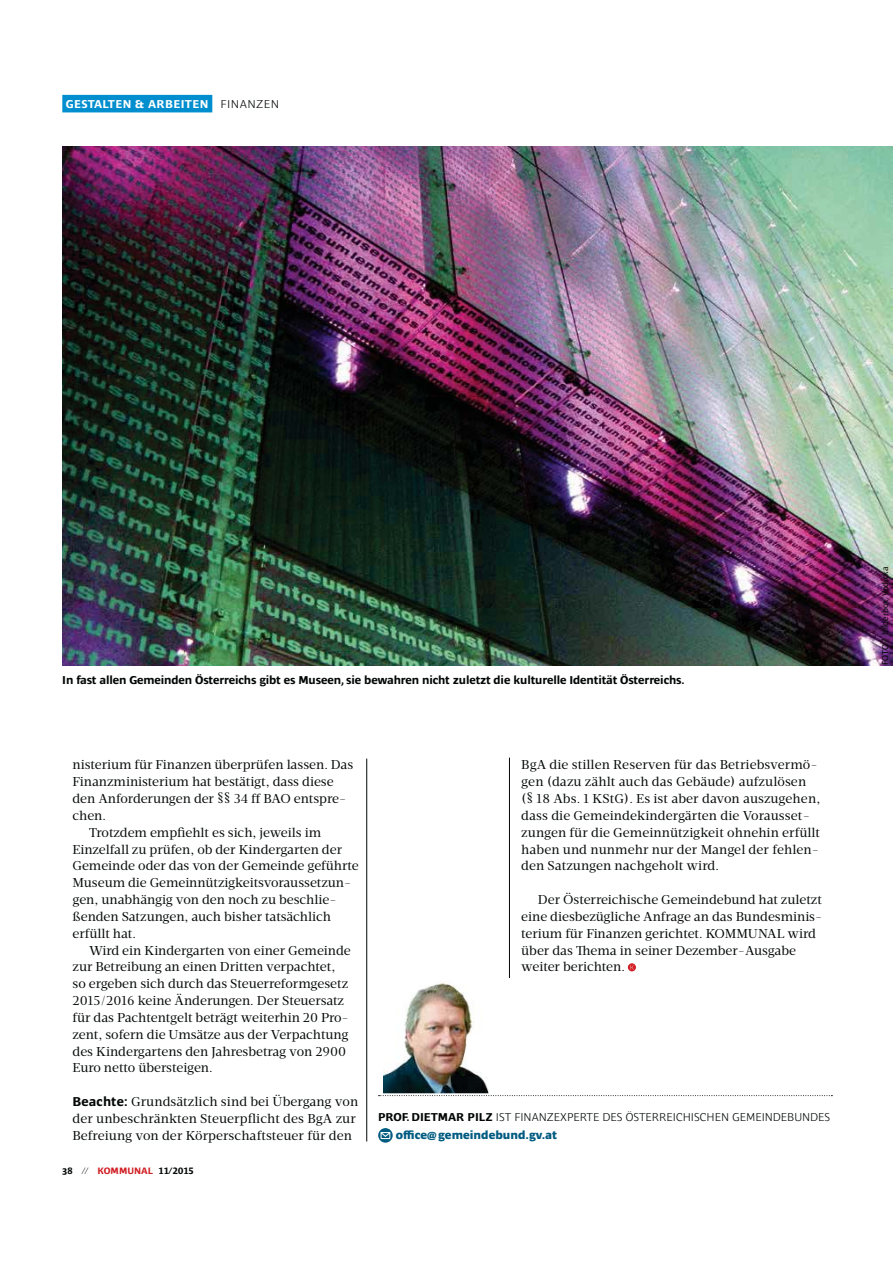
<style>
.page{position:relative;width:893px;height:1263px;background:#fff}
.page>*{position:absolute;margin:0;border:0;box-sizing:border-box;transform-origin:0 0}
.t1{font:13.2px/16.8px "Velino Text";letter-spacing:-.005em;color:#030806}
.t2{font:700 11.7px "Ardoise Ptf";letter-spacing:-.01em;color:#030806}
.t3{font:300 11.7px/17.5px "Ardoise Ptf";color:#030806}
.t4{font:700 11.7px "Ardoise Ptf";letter-spacing:.03em;color:#fff}
.t5{font:300 11.7px "Ardoise Ptf";letter-spacing:.03em;color:#030806;scale:1.04 1}
.t6{font:700 9.45px "Ardoise Ptf";letter-spacing:.005em;color:#030806}
.t7{font:8.85px "Ardoise Ptf";letter-spacing:-.01em;color:#030806}
.s1{font-family:"Ardoise Ptf";font-weight:700}
.s2{font-weight:300}
.s3{color:#d11f25}
.s4{font-weight:700}
.s5{font-weight:800;color:#005b81}
</style>
<div class="page">
<hr style="left:366px;top:759px;width:1px;height:382px;background:#030806">
<img style="left:384px;top:983px;width:105px;height:109px">
<div style="left:376px;top:978px;width:128px;height:118px;border:3px solid #fff"></div>
<svg style="left:378px;top:1095px;width:454px;height:1px"></svg>
<svg style="left:378px;top:1128px;width:15px;height:15px"></svg>
<svg style="left:379px;top:1131px;width:12px;height:9px"></svg>
<img style="left:62px;top:146px;width:830px;height:519px">
<svg style="left:628px;top:963px;width:8px;height:8px"></svg>
<svg style="left:630px;top:965px;width:3px;height:5px"></svg>
<hr style="left:509px;top:758px;width:1px;height:220px;background:#030806">
<div style="left:62px;top:95px;width:150px;height:17px;background:#008ece"></div>
<p class="t4" style="left:66px;top:99px;width:144px">GESTALTEN &amp; ARBEITEN</p>
<p class="t5" style="left:220px;top:100px;width:58px">FINANZEN</p>
<p class="t2" style="left:62px;top:676px;width:624px">In fast allen Gemeinden Österreichs gibt es Museen, sie bewahren nicht zuletzt die kulturelle Identität Österreichs.</p>
<p class="t1" style="left:73px;top:757px;width:282px">nisterium für Finanzen überprüfen lassen. Das</p>
<p class="t1" style="left:73px;top:774px;width:263px">Finanzministerium hat bestätigt, dass diese</p>
<p class="t1" style="left:73px;top:791px;width:275px">den Anforderungen der §§ 34 ff BAO entspre-</p>
<p class="t1" style="left:73px;top:808px;width:35px">chen.</p>
<p class="t1" style="left:89px;top:825px;width:233px">Trotzdem empfiehlt es sich, jeweils im</p>
<p class="t1" style="left:73px;top:842px;width:271px">Einzelfall zu prüfen, ob der Kindergarten der</p>
<p class="t1" style="left:73px;top:859px;width:288px">Gemeinde oder das von der Gemeinde geführte</p>
<p class="t1" style="left:73px;top:875px;width:280px">Museum die Gemeinnützigkeitsvoraussetzun-</p>
<p class="t1" style="left:73px;top:892px;width:265px">gen, unabhängig von den noch zu beschlie-</p>
<p class="t1" style="left:73px;top:909px;width:260px">ßenden Satzungen, auch bisher tatsächlich</p>
<p class="t1" style="left:73px;top:926px;width:65px">erfüllt hat.</p>
<p class="t1" style="left:89px;top:943px;width:263px">Wird ein Kindergarten von einer Gemeinde</p>
<p class="t1" style="left:73px;top:960px;width:264px">zur Betreibung an einen Dritten verpachtet,</p>
<p class="t1" style="left:73px;top:976px;width:277px">so ergeben sich durch das Steuerreformgesetz</p>
<p class="t1" style="left:73px;top:993px;width:273px">2015/2016 keine Änderungen. Der Steuersatz</p>
<p class="t1" style="left:73px;top:1010px;width:278px">für das Pachtentgelt beträgt weiterhin 20 Pro-</p>
<p class="t1" style="left:73px;top:1027px;width:277px">zent, sofern die Umsätze aus der Verpachtung</p>
<p class="t1" style="left:73px;top:1044px;width:275px">des Kindergartens den Jahresbetrag von 2900</p>
<p class="t1" style="left:73px;top:1061px;width:142px">Euro netto übersteigen.</p>
<p class="t1" style="left:73px;top:1094px;width:287px"><span class="s1">Beachte:</span> Grundsätzlich sind bei Übergang von der unbeschränkten Steuerpflicht des BgA zur<br>Befreiung von der Körperschaftsteuer für den</p>
<p class="t6" style="left:62px;top:1167px;width:133px">38 <span class="s2">//</span> <span class="s3">KOMMUNAL</span> 11/2015</p>
<p class="t1" style="left:521px;top:757px;width:300px">BgA die stillen Reserven für das Betriebsvermö&shy;gen (dazu zählt auch das Gebäude) aufzulösen (§ 18 Abs. 1 KStG). Es ist aber davon auszugehen, dass die Gemeindekindergärten die Vorausset&shy;zungen für die Gemeinnützigkeit ohnehin erfüllt haben und nunmehr nur der Mangel der fehlen&shy;den Satzungen nachgeholt wird.</p>
<p class="t1" style="left:521px;top:892px;width:302px;text-indent:17px">Der Österreichische Gemeindebund hat zuletzt eine diesbezügliche Anfrage an das Bundesminis&shy;terium für Finanzen gerichtet. KOMMUNAL wird über das Thema in seiner Dezember-Ausgabe weiter berichten.</p>
<p class="t3" style="left:396px;top:1109px;width:436px;text-indent:-18px"><span class="s4">PROF. DIETMAR PILZ</span> IST FINANZEXPERTE DES ÖSTERREICHISCHEN GEMEINDEBUNDES <span class="s5">office@ gemeindebund.gv.at</span></p>
<p class="t7" style="left:881px;top:665px;width:100px;rotate:-90deg">FOTO / bilderbox, Vodicka</p>
</div>
